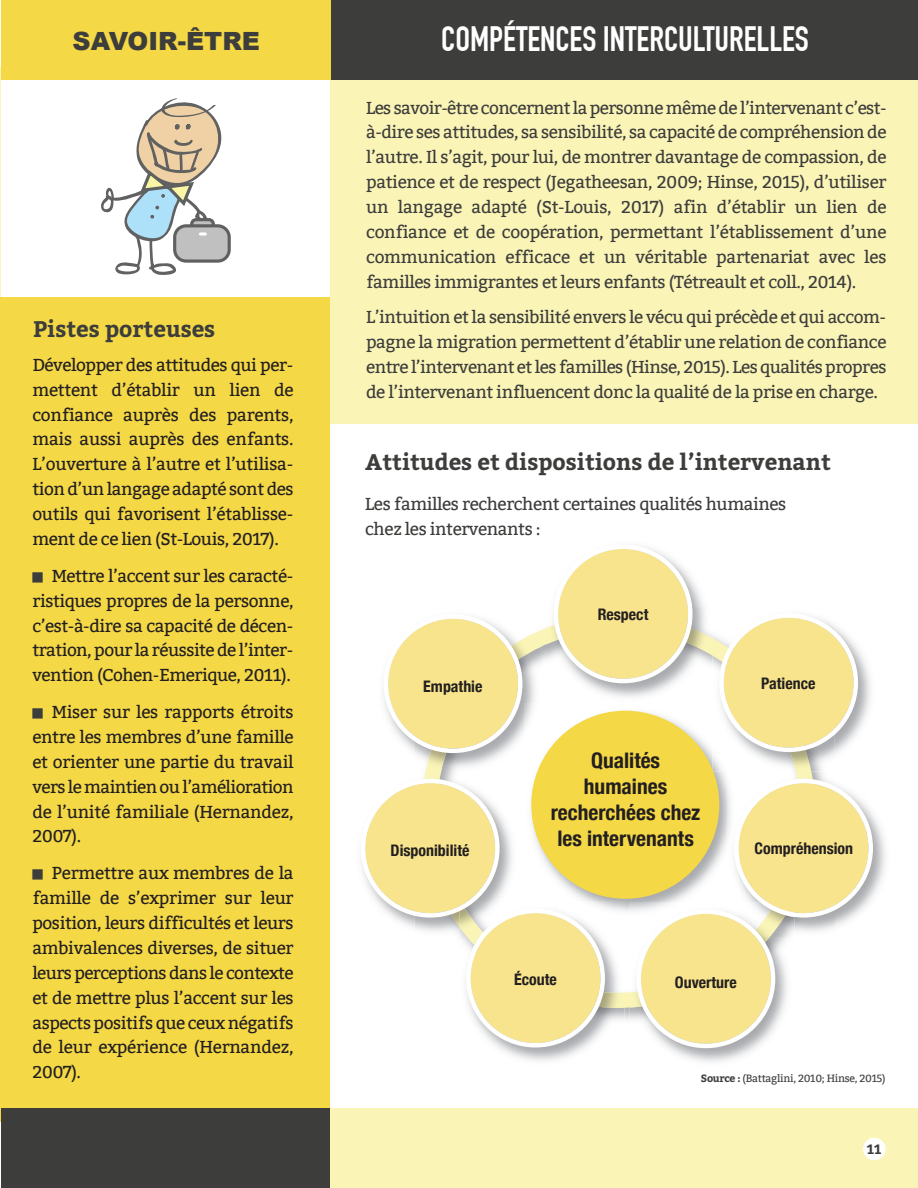
<style>
.page{position:relative;width:918px;height:1188px;background:#fff}
.page>*{position:absolute;margin:0;border:0;box-sizing:border-box;transform-origin:0 0}
.t1{font:700 34.5px "DIN Condensed";color:#fff}
.t2{font:900 25.05px "Arial";color:#3d3d3b}
.t3{font:700 22.5px "Bitter";color:#3d3d3b}
.t4{font:700 condensed 21.45px/25.8px "Helvetica Neue";color:#231f20;text-align:center}
.t5{font:17.25px/24.9px "Bitter";letter-spacing:-.025em;color:#3d3d3b;text-align:justify}
.t6{font:17.25px/24.9px "Bitter";letter-spacing:-.025em;color:#231f20;text-align:justify}
.t7{font:700 condensed 15.9px "Helvetica Neue";color:#231f20}
.t8{font:700 13.5px "Bitter";color:#3d3d3b}
.t9{font:10.5px "Bitter";letter-spacing:-.025em;color:#3d3d3b}
.s1{font-family:"Menlo";font-style:italic;color:#3d3d3b}
.s2{font-weight:700}
</style>
<div class="page">
<hr style="left:0;top:68px;width:1px;height:491px;background:#faf4b7">
<hr style="left:0;top:0;width:1px;height:80px;background:#3d3d3b">
<hr style="left:0;top:1108px;width:1px;height:80px;background:#faf4b7">
<div style="left:1px;top:297px;width:329px;height:825px;background:#f4d846"></div>
<div style="left:330px;top:68px;width:588px;height:356px;background:#faf4b7"></div>
<div style="left:1px;top:0;width:330px;height:80px;background:#f4d846"></div>
<div style="left:331px;top:0;width:587px;height:80px;background:#3d3d3b"></div>
<div style="left:1px;top:1108px;width:330px;height:80px;background:#3d3d3b"></div>
<div style="left:331px;top:1108px;width:587px;height:80px;background:#faf4b7"></div>
<div style="left:863px;top:1138px;width:23px;height:22px;background:#fff;border-radius:50%"></div>
<div style="left:173px;top:224px;width:58px;height:39px;border:3px solid #5f6160;border-radius:11px"></div>
<svg style="left:101px;top:98px;width:127px;height:177px"></svg>
<img style="left:547px;top:614px;width:165px;height:41px">
<svg style="left:554px;top:544px;width:139px;height:139px"></svg>
<img style="left:426px;top:630px;width:116px;height:142px">
<svg style="left:384px;top:617px;width:138px;height:136px"></svg>
<img style="left:713px;top:635px;width:158px;height:137px">
<img style="left:713px;top:638px;width:98px;height:134px">
<svg style="left:719px;top:616px;width:139px;height:136px"></svg>
<img style="left:535px;top:710px;width:191px;height:202px">
<img style="left:524px;top:704px;width:18px;height:69px">
<img style="left:713px;top:704px;width:26px;height:68px">
<img style="left:723px;top:704px;width:16px;height:27px">
<div style="left:531px;top:711px;width:188px;height:188px;background:#f4d846;border-radius:50%"></div>
<img style="left:605px;top:902px;width:19px;height:10px">
<img style="left:424px;top:773px;width:30px;height:6px">
<img style="left:441px;top:772px;width:13px;height:1px">
<svg style="left:425px;top:772px;width:16px;height:1px"></svg>
<svg style="left:361px;top:779px;width:244px;height:269px"></svg>
<img style="left:792px;top:772px;width:23px;height:7px">
<img style="left:630px;top:903px;width:6px;height:9px">
<svg style="left:636px;top:779px;width:237px;height:269px"></svg>
<h2 class="t2" style="left:73px;top:23px;width:189px">SAVOIR-ÊTRE</h2>
<h1 class="t1" style="left:441px;top:26px;width:369px">COMPÉTENCES INTERCULTURELLES</h1>
<h3 class="t3" style="left:33px;top:312px;width:184px">Pistes porteuses</h3>
<p class="t6" style="left:32px;top:353px;width:263px">Développer des attitudes qui per&shy;mettent d’établir un lien de confiance auprès des parents, mais aussi auprès des enfants.<br>L’ouverture à l’autre et l’utilisa&shy;tion d’un langage adapté sont des outils qui favorisent l’établisse&shy;ment de ce lien (St-Louis, 2017).</p>
<p class="t6" style="left:32px;top:564px;width:263px"><span class="s1">■</span> Mettre l’accent sur les caracté&shy;ristiques propres de la personne, c’est-à-dire sa capacité de décen&shy;tration, pour la réussite de l’inter&shy;vention (Cohen-Emerique, 2011).</p>
<p class="t6" style="left:32px;top:700px;width:263px"><span class="s1">■</span> Miser sur les rapports étroits entre les membres d’une famille et orienter une partie du travail vers le maintien ou l’amélioration de l’unité familiale (Hernandez, 2007).</p>
<p class="t6" style="left:32px;top:861px;width:263px"><span class="s1">■</span> Permettre aux membres de la famille de s’exprimer sur leur position, leurs difficultés et leurs ambivalences diverses, de situer leurs perceptions dans le contexte et de mettre plus l’accent sur les aspects positifs que ceux négatifs de leur expérience (Hernandez, 2007).</p>
<p class="t5" style="left:366px;top:95px;width:522px">Les savoir-être concernent la personne même de l’intervenant c’est&shy;à-dire ses attitudes, sa sensibilité, sa capacité de compréhension de l’autre. Il s’agit, pour lui, de montrer davantage de compassion, de patience et de respect (Jegatheesan, 2009; Hinse, 2015), d’utiliser un langage adapté (St-Louis, 2017) afin d’établir un lien de confiance et de coopération, permettant l’établissement d’une communication efficace et un véritable partenariat avec les familles immigrantes et leurs enfants (Tétreault et coll., 2014).</p>
<p class="t5" style="left:366px;top:305px;width:522px">L’intuition et la sensibilité envers le vécu qui précède et qui accom&shy;pagne la migration permettent d’établir une relation de confiance entre l’intervenant et les familles (Hinse, 2015). Les qualités propres de l’intervenant influencent donc la qualité de la prise en charge.</p>
<h3 class="t3" style="left:365px;top:446px;width:467px">Attitudes et dispositions de l’intervenant</h3>
<p class="t5" style="left:365px;top:492px;width:423px">Les familles recherchent certaines qualités humaines chez les intervenants :</p>
<p class="t7" style="left:598px;top:604px;width:52px">Respect</p>
<p class="t7" style="left:423px;top:677px;width:61px">Empathie</p>
<p class="t7" style="left:761px;top:673px;width:56px">Patience</p>
<p class="t4" style="left:551px;top:747px;width:151px">Qualités humaines recherchées chez les intervenants</p>
<p class="t7" style="left:391px;top:841px;width:80px">Disponibilité</p>
<p class="t7" style="left:755px;top:839px;width:100px">Compréhension</p>
<p class="t7" style="left:514px;top:970px;width:44px">Écoute</p>
<p class="t7" style="left:675px;top:973px;width:63px">Ouverture</p>
<p class="t9" style="left:701px;top:1072px;width:186px"><span class="s2">Source :</span> (Battaglini, 2010; Hinse, 2015)</p>
<p class="t8" style="left:867px;top:1139px;width:16px">11</p>
</div>
